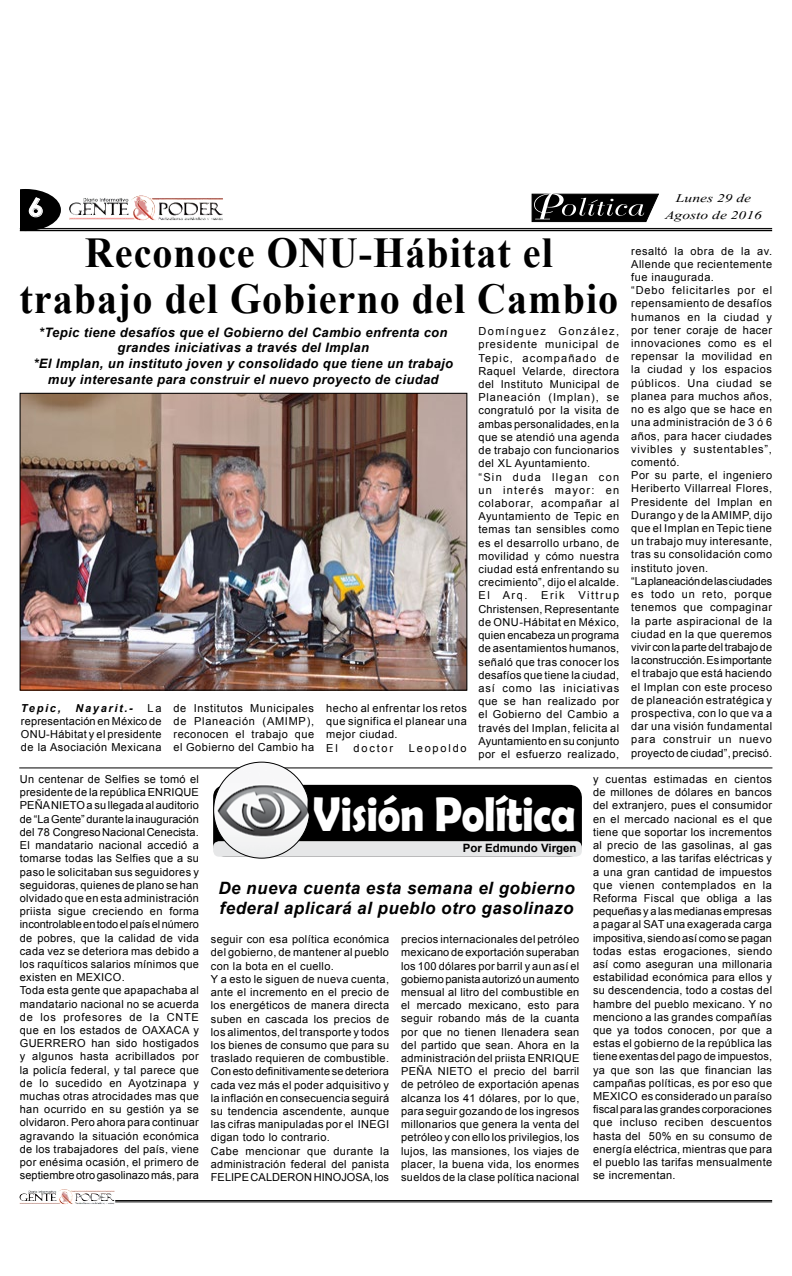
<style>
.page{position:relative;width:792px;height:1276px;background:#fff}
.page>*{position:absolute;margin:0;border:0;box-sizing:border-box;transform-origin:0 0}
.t1{font:700 49.1px "Berlin Sans FB Demi";letter-spacing:-.01em;color:#fff;scale:.87 1}
.t2{font:700 42.5px/46.8px "Times New Roman";letter-spacing:.025em;color:#000;text-align:center;scale:.94 1}
.t3{font:700 25.2px "Century Gothic";color:#fff;scale:1.14 1}
.t4{font:italic 700 17px/20.4px "Arial";letter-spacing:.03em;color:#000}
.t5{font:14.6px "Vijaya";color:#000;scale:1.32 1}
.t6{font:italic 700 13px/15.6px "Arial";letter-spacing:.03em;color:#000;text-align:center}
.t7{font:700 11.5px "Arial";color:#000}
.t8{font:11px/13.2px "Arial";letter-spacing:.03em;color:#000}
.t9{font:italic 700 11px "Arial";letter-spacing:.155em;color:#000}
.t10{font:11px "Arial";letter-spacing:.165em;color:#000}
</style>
<div class="page">
<img style="left:58px;top:1189px;width:14px;height:12px">
<img style="left:131px;top:196px;width:23px;height:20px">
<hr style="left:115px;top:1200px;width:657px;height:1px;background:#000">
<hr style="left:115px;top:1201px;width:657px;height:1px;background:#000">
<svg style="left:20px;top:189px;width:41px;height:41px;background:#343434"></svg>
<hr style="left:20px;top:228px;width:752px;height:1px;background:#000">
<hr style="left:20px;top:230px;width:752px;height:1px;background:#000">
<svg style="left:531px;top:193px;width:128px;height:30px;background:#3c3c3c"></svg>
<img style="left:22px;top:395px;width:443px;height:293px">
<hr style="left:20px;top:767px;width:752px;height:1px;background:#000">
<div style="left:213px;top:841px;width:369px;height:15px;background:#e6e7e8;border-radius:6px"></div>
<img style="left:214px;top:762px;width:96px;height:96px;border-radius:48px">
<img style="left:301px;top:571px;width:289px;height:286px">
<h3 class="t3" style="left:28px;top:188px;width:16px">6</h3>
<h2 class="t2" style="left:20px;top:227px;width:638px">Reconoce ONU-Hábitat el trabajo del Gobierno del Cambio</h2>
<p class="t6" style="left:33px;top:325px;width:421px">*Tepic tiene desafíos que el Gobierno del Cambio enfrenta con grandes iniciativas a través del Implan<br>*El Implan, un instituto joven y consolidado que tiene un trabajo muy interesante para construir el nuevo proyecto de ciudad</p>
<p class="t8" style="left:21px;top:701px;width:142px;text-align:justify;text-indent:127px">La representación en México de ONU-Hábitat y el presidente de la Asociación Mexicana</p>
<p class="t8" style="left:174px;top:701px;width:142px;text-align:justify">de Institutos Municipales de Planeación (AMIMP), reconocen el trabajo que el Gobierno del Cambio ha</p>
<p class="t8" style="left:326px;top:701px;width:142px">hecho al enfrentar los retos que significa el planear una mejor ciudad.<br>El</p>
<p class="t9" style="left:21px;top:700px;width:41px">Tepic,</p>
<p class="t9" style="left:75px;top:700px;width:59px">Nayarit.-</p>
<p class="t8" style="left:354px;top:741px;width:41px">doctor</p>
<p class="t10" style="left:409px;top:740px;width:59px">Leopoldo</p>
<p class="t8" style="left:478px;top:325px;width:142px">Domínguez González, presidente municipal de<br>Tepic, acompañado de<br>Raquel Velarde, directora del Instituto Municipal de<br>Planeación (Implan), se congratuló por la visita de ambas personalidades, en la que se atendió una agenda de trabajo con funcionarios del XL Ayuntamiento.<br>“Sin duda llegan con un interés mayor: en colaborar, acompañar al<br>Ayuntamiento de Tepic en temas tan sensibles como es el desarrollo urbano, de movilidad y cómo nuestra ciudad está enfrentando su crecimiento”, dijo el alcalde.<br>El Arq. Erik Vittrup<br>Christensen, Representante de ONU-Hábitat en México, quien encabeza un programa de asentamientos humanos, señaló que tras conocer los desafíos que tiene la ciudad, así como las iniciativas que se han realizado por el Gobierno del Cambio a través del Implan, felicita al<br>Ayuntamiento en su conjunto por el esfuerzo realizado,</p>
<h3 class="t5" style="left:676px;top:186px;width:59px">Lunes 29 de</h3>
<h3 class="t5" style="left:665px;top:204px;width:75px">Agosto de 2016</h3>
<p class="t8" style="left:631px;top:244px;width:142px">resaltó la obra de la av.<br>Allende que recientemente fue inaugurada.<br>“Debo felicitarles por el repensamiento de desafíos humanos en la ciudad y por tener coraje de hacer innovaciones como es el repensar la movilidad en la ciudad y los espacios públicos. Una ciudad se planea para muchos años, no es algo que se hace en una administración de 3 ó 6 años, para hacer ciudades vivibles y sustentables”, comentó.<br>Por su parte, el ingeniero<br>Heriberto Villarreal Flores,<br>Presidente del Implan en<br>Durango y de la AMIMP, dijo que el Implan en Tepic tiene un trabajo muy interesante, tras su consolidación como instituto joven.<br>“La planeación de las ciudades es todo un reto, porque tenemos que compaginar la parte aspiracional de la ciudad en la que queremos vivir con la parte del trabajo de la construcción. Es importante el trabajo que está haciendo el Implan con este proceso de planeación estratégica y prospectiva, con lo que va a dar una visión fundamental para construir un nuevo proyecto de ciudad”, precisó.</p>
<p class="t8" style="left:20px;top:772px;width:181px">Un centenar de Selfies se tomó el presidente de la república ENRIQUE PEÑA NIETO a su llegada al auditorio de “La Gente” durante la inauguración del 78 Congreso Nacional Cenecista.<br>El mandatario nacional accedió a tomarse todas las Selfies que a su paso le solicitaban sus seguidores y seguidoras, quienes de plano se han olvidado que en esta administración priista sigue creciendo en forma incontrolable en todo el país el número de pobres, que la calidad de vida cada vez se deteriora mas debido a los raquíticos salarios mínimos que existen en MEXICO.<br>Toda esta gente que apapachaba al mandatario nacional no se acuerda de los profesores de la CNTE que en los estados de OAXACA y GUERRERO han sido hostigados y algunos hasta acribillados por la policía federal, y tal parece que de lo sucedido en Ayotzinapa y muchas otras atrocidades mas que han ocurrido en su gestión ya se olvidaron. Pero ahora para continuar agravando la situación económica de los trabajadores del país, viene por enésima ocasión, el primero de septiembre otro gasolinazo más, para</p>
<h1 class="t1" style="left:313px;top:785px;width:304px">Visión Política</h1>
<p class="t7" style="left:463px;top:840px;width:115px">Por Edmundo Virgen</p>
<h3 class="t4" style="left:218px;top:878px;width:358px">De nueva cuenta esta semana el gobierno federal aplicará al pueblo otro gasolinazo</h3>
<p class="t8" style="left:211px;top:932px;width:180px">seguir con esa política económica del gobierno, de mantener al pueblo con la bota en el cuello.<br>Y a esto le siguen de nueva cuenta, ante el incremento en el precio de los energéticos de manera directa suben en cascada los precios de los alimentos, del transporte y todos los bienes de consumo que para su traslado requieren de combustible.<br>Con esto definitivamente se deteriora cada vez más el poder adquisitivo y la inflación en consecuencia seguirá su tendencia ascendente, aunque las cifras manipuladas por el INEGI digan todo lo contrario.<br>Cabe mencionar que durante la administración federal del panista FELIPE CALDERON HINOJOSA, los</p>
<p class="t8" style="left:401px;top:932px;width:180px;text-align:justify">precios internacionales del petróleo mexicano de exportación superaban los 100 dólares por barril y aun así el gobierno panista autorizó un aumento mensual al litro del combustible en el mercado mexicano, esto para seguir robando más de la cuanta por que no tienen llenadera sean del partido que sean. Ahora en la administración del priista ENRIQUE PEÑA NIETO el precio del barril de petróleo de exportación apenas alcanza los 41 dólares, por lo que, para seguir gozando de los ingresos millonarios que genera la venta del petróleo y con ello los privilegios, los lujos, las mansiones, los viajes de placer, la buena vida, los enormes sueldos de la clase política nacional</p>
<p class="t8" style="left:593px;top:772px;width:181px;text-align:justify">y cuentas estimadas en cientos de millones de dólares en bancos del extranjero, pues el consumidor en el mercado nacional es el que tiene que soportar los incrementos al precio de las gasolinas, al gas domestico, a las tarifas eléctricas y a una gran cantidad de impuestos que vienen contemplados en la Reforma Fiscal que obliga a las pequeñas y a las medianas empresas a pagar al SAT una exagerada carga impositiva, siendo así como se pagan todas estas erogaciones, siendo así como aseguran una millonaria estabilidad económica para ellos y su descendencia, todo a costas del hambre del pueblo mexicano. Y no menciono a las grandes compañías que ya todos conocen, por que a estas el gobierno de la república las tiene exentas del pago de impuestos, ya que son las que financian las campañas políticas, es por eso que MEXICO es considerado un paraíso fiscal para las grandes corporaciones que incluso reciben descuentos hasta del 50% en su consumo de energía eléctrica, mientras que para el pueblo las tarifas mensualmente se incrementan.</p>
</div>
